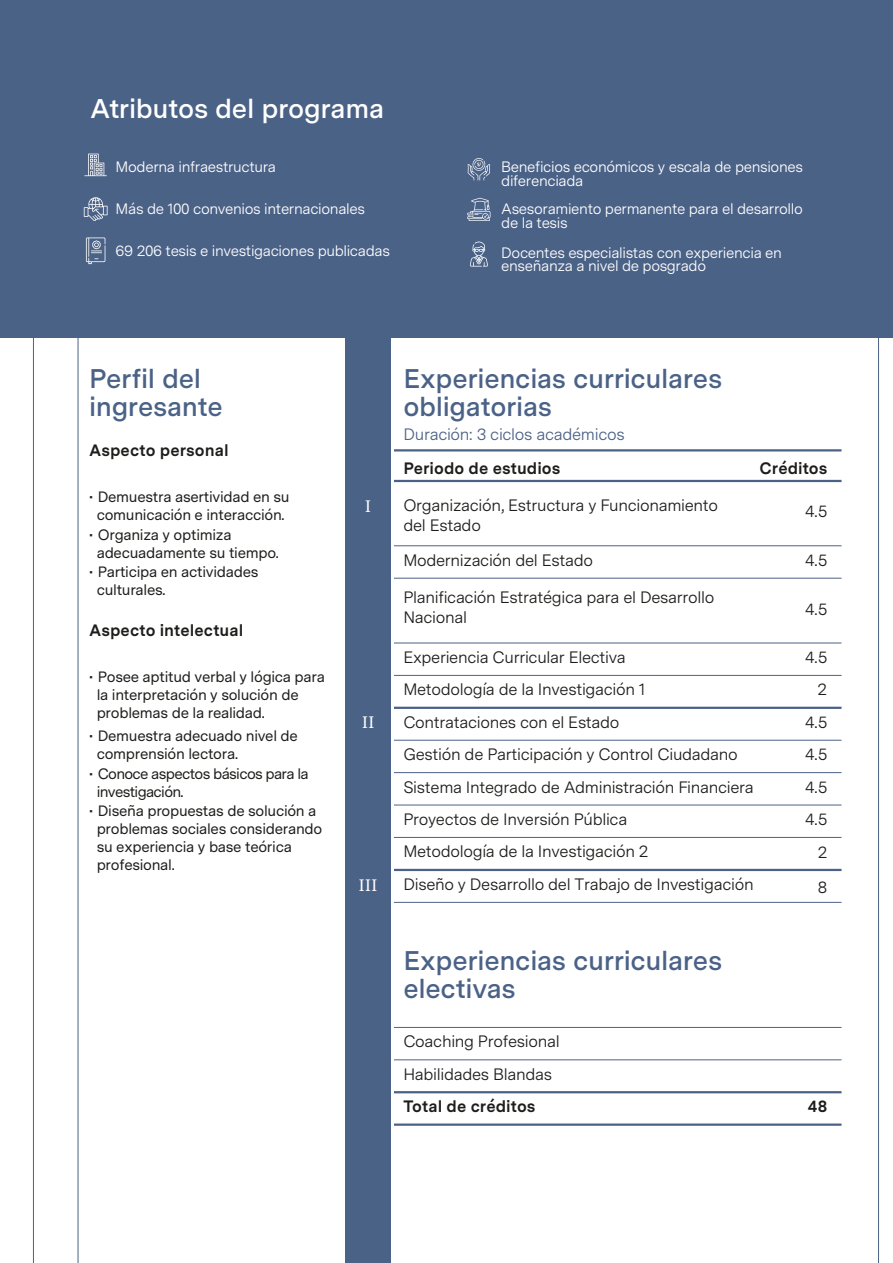
<style>
.page{position:relative;width:893px;height:1263px;background:#fff}
.page>*{position:absolute;margin:0;border:0;box-sizing:border-box;transform-origin:0 0}
.t1{font:600 27.15px "Messina Sans";letter-spacing:-.015em;color:#fff}
.t2{font:600 27px/28.5px "Messina Sans";letter-spacing:-.015em;color:#4b6287}
.t3{font:16.5px/32.4px "Messina Sans";letter-spacing:-.02em;color:#1d1d1b}
.t4{font:700 16.5px "Messina Sans";color:#1d1d1b}
.t5{font:16.5px "Messina Sans";letter-spacing:-.02em;color:#4b6287}
.t6{font:16.5px "Messina Modern";color:#fff}
.t7{font:15px/18px "Messina Sans";letter-spacing:-.02em;color:#1d1d1b}
.t8{font:15px/13.5px "Messina Sans";letter-spacing:-.025em;color:#fff}
.t9{font:15px/18px "Messina Sans";letter-spacing:-.045em;color:#1d1d1b}
.s1{font-size:16.5px}
</style>
<div class="page">
<div style="left:346px;top:337px;width:45px;height:926px;background:#4b6287"></div>
<hr style="left:394px;top:545px;width:447px;height:1px;background:#4b6287">
<hr style="left:394px;top:740px;width:447px;height:1px;background:#4b6287">
<hr style="left:394px;top:837px;width:447px;height:1px;background:#4b6287">
<hr style="left:394px;top:480px;width:447px;height:2px;background:#4b6287">
<hr style="left:394px;top:449px;width:447px;height:2px;background:#4b6287">
<hr style="left:394px;top:578px;width:447px;height:1px;background:#4b6287">
<hr style="left:394px;top:675px;width:447px;height:1px;background:#4b6287">
<hr style="left:394px;top:643px;width:447px;height:1px;background:#4b6287">
<hr style="left:394px;top:805px;width:447px;height:1px;background:#4b6287">
<hr style="left:394px;top:772px;width:447px;height:1px;background:#4b6287">
<hr style="left:394px;top:902px;width:447px;height:1px;background:#4b6287">
<hr style="left:394px;top:869px;width:447px;height:2px;background:#4b6287">
<hr style="left:394px;top:707px;width:447px;height:2px;background:#4b6287">
<hr style="left:394px;top:1091px;width:447px;height:2px;background:#4b6287">
<hr style="left:394px;top:1123px;width:447px;height:3px;background:#4b6287">
<hr style="left:394px;top:1059px;width:447px;height:1px;background:#4b6287">
<hr style="left:394px;top:1027px;width:447px;height:1px;background:#4b6287">
<hr style="left:878px;top:336px;width:1px;height:927px;background:#4b6287">
<hr style="left:78px;top:336px;width:1px;height:927px;background:#4b6287">
<hr style="left:33px;top:0;width:1px;height:1263px;background:#4b6287">
<div style="left:0;top:0;width:893px;height:337px;background:#4b6287"></div>
<svg style="left:84px;top:154px;width:23px;height:22px"></svg>
<svg style="left:84px;top:197px;width:24px;height:24px"></svg>
<svg style="left:467px;top:198px;width:23px;height:23px"></svg>
<svg style="left:468px;top:158px;width:22px;height:22px"></svg>
<svg style="left:86px;top:237px;width:19px;height:27px"></svg>
<svg style="left:470px;top:242px;width:18px;height:25px"></svg>
<h1 class="t1" style="left:90px;top:88px;width:296px">Atributos del programa</h1>
<p class="t8" style="left:116px;top:160px;width:162px">Moderna infraestructura</p>
<p class="t8" style="left:116px;top:202px;width:251px">Más de 100 convenios internacionales</p>
<p class="t8" style="left:116px;top:244px;width:276px">69 206 tesis e investigaciones publicadas</p>
<p class="t8" style="left:501px;top:160px;width:303px">Beneficios económicos y escala de pensiones diferenciada</p>
<p class="t8" style="left:501px;top:202px;width:303px">Asesoramiento permanente para el desarrollo de la tesis</p>
<p class="t8" style="left:501px;top:245px;width:282px">Docentes especialistas con experiencia en enseñanza a nivel de posgrado</p>
<h2 class="t2" style="left:89px;top:364px;width:135px">Perfil del ingresante</h2>
<p class="t4" style="left:89px;top:438px;width:141px">Aspecto personal</p>
<p class="t7" style="left:89px;top:487px;width:202px;text-align:center"><span class="s1">•</span> Demuestra asertividad en su comunicación e interacción.</p>
<p class="t7" style="left:97px;top:525px;width:184px;text-indent:-8px"><span class="s1">•</span> Organiza y optimiza adecuadamente su tiempo.</p>
<p class="t7" style="left:97px;top:563px;width:163px;text-indent:-8px"><span class="s1">•</span> Participa en actividades culturales.</p>
<p class="t4" style="left:89px;top:618px;width:156px">Aspecto intelectual</p>
<p class="t7" style="left:97px;top:667px;width:230px;text-indent:-8px"><span class="s1">•</span> Posee aptitud verbal y lógica para la interpretación y solución de problemas de la realidad.</p>
<p class="t7" style="left:97px;top:726px;width:203px;text-indent:-8px"><span class="s1">•</span> Demuestra adecuado nivel de comprensión lectora.</p>
<p class="t9" style="left:97px;top:764px;width:214px;text-indent:-8px"><span class="s1">•</span> Conoce aspectos básicos para la investigación.</p>
<p class="t7" style="left:97px;top:802px;width:227px;text-indent:-8px"><span class="s1">•</span> Diseña propuestas de solución a problemas sociales considerando su experiencia y base teórica profesional.</p>
<p class="t6" style="left:365px;top:494px;width:7px">I</p>
<p class="t6" style="left:362px;top:710px;width:14px">II</p>
<p class="t6" style="left:359px;top:873px;width:20px">III</p>
<h2 class="t2" style="left:403px;top:364px;width:320px">Experiencias curriculares obligatorias</h2>
<p class="t5" style="left:403px;top:422px;width:223px">Duración: 3 ciclos académicos</p>
<p class="t4" style="left:403px;top:455px;width:159px">Periodo de estudios</p>
<p class="t4" style="left:759px;top:455px;width:69px">Créditos</p>
<p class="t3" style="left:403px;top:494px;width:316px;line-height:19.8px">Organización, Estructura y Funcionamiento del Estado</p>
<p class="t3" style="left:403px;top:543px;width:191px">Modernización del Estado</p>
<p class="t3" style="left:403px;top:586px;width:313px;line-height:19.8px">Planificación Estratégica para el Desarrollo<br>Nacional</p>
<p class="t3" style="left:805px;top:495px;width:24px">4.5</p>
<p class="t3" style="left:805px;top:543px;width:24px">4.5</p>
<p class="t3" style="left:805px;top:592px;width:24px">4.5</p>
<p class="t3" style="left:403px;top:640px;width:244px">Experiencia Curricular Electiva<br>Metodología de la Investigación 1<br>Contrataciones con el Estado</p>
<p class="t3" style="left:805px;top:640px;width:24px;text-align:right">4.5<br>2<br>4.5</p>
<p class="t3" style="left:403px;top:738px;width:352px">Gestión de Participación y Control Ciudadano<br>Sistema Integrado de Administración Financiera<br>Proyectos de Inversión Pública</p>
<p class="t3" style="left:805px;top:738px;width:24px;text-align:right">4.5<br>4.5<br>4.5<br>2</p>
<p class="t3" style="left:818px;top:870px;width:11px">8</p>
<p class="t3" style="left:403px;top:835px;width:352px">Metodología de la Investigación 2<br>Diseño y Desarrollo del Trabajo de Investigación</p>
<h2 class="t2" style="left:403px;top:946px;width:320px">Experiencias curriculares electivas</h2>
<p class="t3" style="left:403px;top:1025px;width:158px">Coaching Profesional<br>Habilidades Blandas</p>
<p class="t4" style="left:403px;top:1094px;width:134px">Total de créditos</p>
<p class="t4" style="left:808px;top:1094px;width:21px">48</p>
</div>
